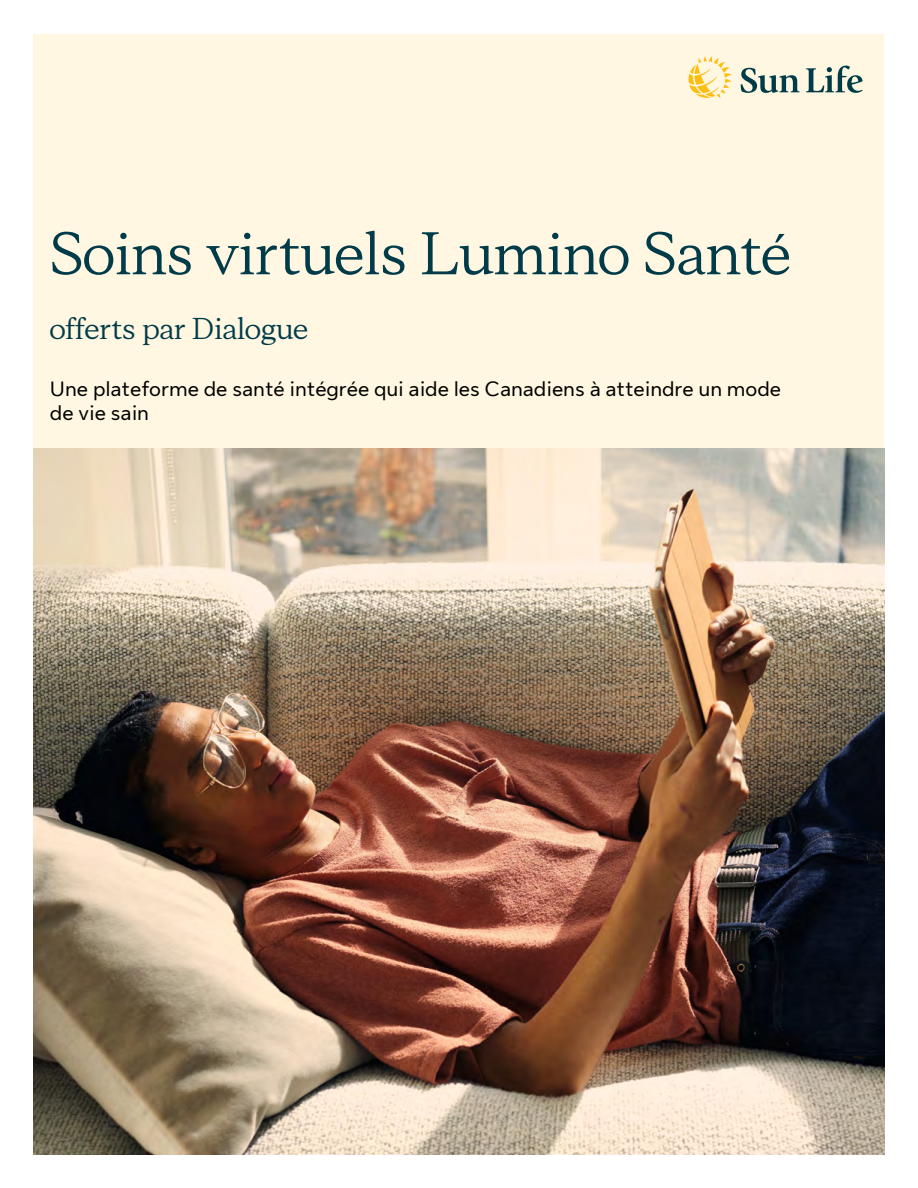
<style>
.page{position:relative;width:918px;height:1188px;background:#fff}
.page>*{position:absolute;margin:0;border:0;box-sizing:border-box;transform-origin:0 0}
.t1{font:60px "Sun Life New Display";color:#003b49}
.t2{font:30px "Sun Life New Display";color:#003b49}
.t3{font:21px/24px "Sun Life New Text";color:#000}
</style>
<div class="page">
<div style="left:34px;top:34px;width:850px;height:500px;background:#fff7e1"></div>
<img style="left:34px;top:448px;width:850px;height:706px">
<svg style="left:741px;top:68px;width:59px;height:25px"></svg>
<svg style="left:806px;top:66px;width:57px;height:27px"></svg>
<svg style="left:688px;top:56px;width:44px;height:42px"></svg>
<h1 class="t1" style="left:50px;top:213px;width:742px">Soins virtuels Lumino Santé</h1>
<h2 class="t2" style="left:50px;top:308px;width:260px">offerts par Dialogue</h2>
<p class="t3" style="left:50px;top:376px;width:733px">Une plateforme de santé intégrée qui aide les Canadiens à atteindre un mode de vie sain</p>
</div>
